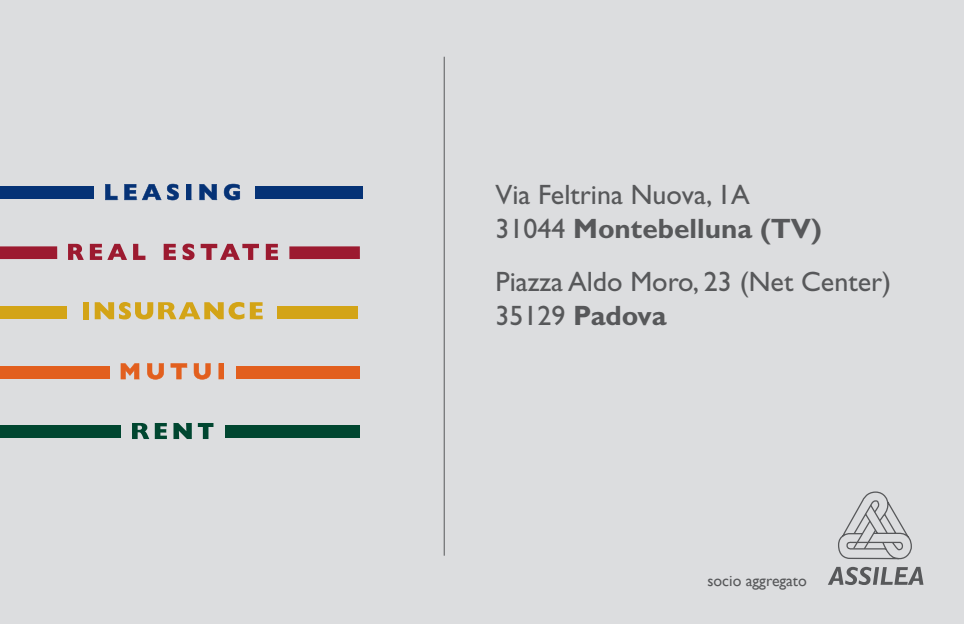
<style>
.page{position:relative;width:964px;height:624px;background:#dcdddf}
.page>*{position:absolute;margin:0;border:0;box-sizing:border-box;transform-origin:0 0}
.t1{font:28px "Gill Sans Std";color:#57585a}
.t2{font:700 28px "Gill Sans Std";color:#57585a}
.t3{font:15.6px "Gill Sans";color:#57585a}
.s1{font-weight:400}
</style>
<div class="page">
<div style="left:0;top:425px;width:121px;height:13px;background:#004630"></div>
<div style="left:225px;top:425px;width:134px;height:13px;background:#004630"></div>
<div style="left:0;top:306px;width:67px;height:12px;background:#d3a417"></div>
<div style="left:278px;top:306px;width:80px;height:12px;background:#d3a417"></div>
<div style="left:0;top:366px;width:110px;height:12px;background:#e25f1e"></div>
<div style="left:236px;top:366px;width:123px;height:12px;background:#e25f1e"></div>
<svg style="left:121px;top:363px;width:18px;height:16px"></svg>
<svg style="left:147px;top:363px;width:17px;height:16px"></svg>
<svg style="left:171px;top:363px;width:16px;height:16px"></svg>
<svg style="left:194px;top:363px;width:17px;height:16px"></svg>
<svg style="left:218px;top:363px;width:6px;height:16px"></svg>
<svg style="left:105px;top:184px;width:12px;height:16px"></svg>
<svg style="left:124px;top:184px;width:55px;height:16px"></svg>
<svg style="left:186px;top:184px;width:5px;height:16px"></svg>
<svg style="left:199px;top:184px;width:18px;height:16px"></svg>
<svg style="left:224px;top:184px;width:16px;height:16px"></svg>
<div style="left:0;top:186px;width:94px;height:13px;background:#053276"></div>
<div style="left:255px;top:186px;width:108px;height:13px;background:#053276"></div>
<div style="left:0;top:246px;width:57px;height:13px;background:#9c1a30"></div>
<div style="left:289px;top:246px;width:71px;height:13px;background:#9c1a30"></div>
<svg style="left:68px;top:243px;width:210px;height:17px"></svg>
<svg style="left:132px;top:423px;width:17px;height:16px"></svg>
<svg style="left:155px;top:423px;width:12px;height:16px"></svg>
<svg style="left:173px;top:423px;width:19px;height:16px"></svg>
<svg style="left:198px;top:423px;width:15px;height:16px"></svg>
<div style="left:83px;top:302px;width:6px;height:17px;background:#d3a417"></div>
<svg style="left:95px;top:302px;width:149px;height:17px"></svg>
<svg style="left:250px;top:302px;width:13px;height:17px"></svg>
<svg style="left:838px;top:491px;width:74px;height:69px"></svg>
<svg style="left:828px;top:567px;width:95px;height:18px"></svg>
<hr style="left:443px;top:57px;width:2px;height:498px;background:#57585a">
<p class="t1" style="left:495px;top:178px;width:256px">Via Feltrina Nuova, 1A</p>
<p class="t2" style="left:495px;top:212px;width:328px"><span class="s1">31044</span> Montebelluna (TV)</p>
<p class="t1" style="left:495px;top:266px;width:397px">Piazza Aldo Moro, 23 (Net Center)</p>
<p class="t2" style="left:495px;top:299px;width:173px"><span class="s1">35129</span> Padova</p>
<p class="t3" style="left:707px;top:571px;width:101px">socio aggregato</p>
</div>
